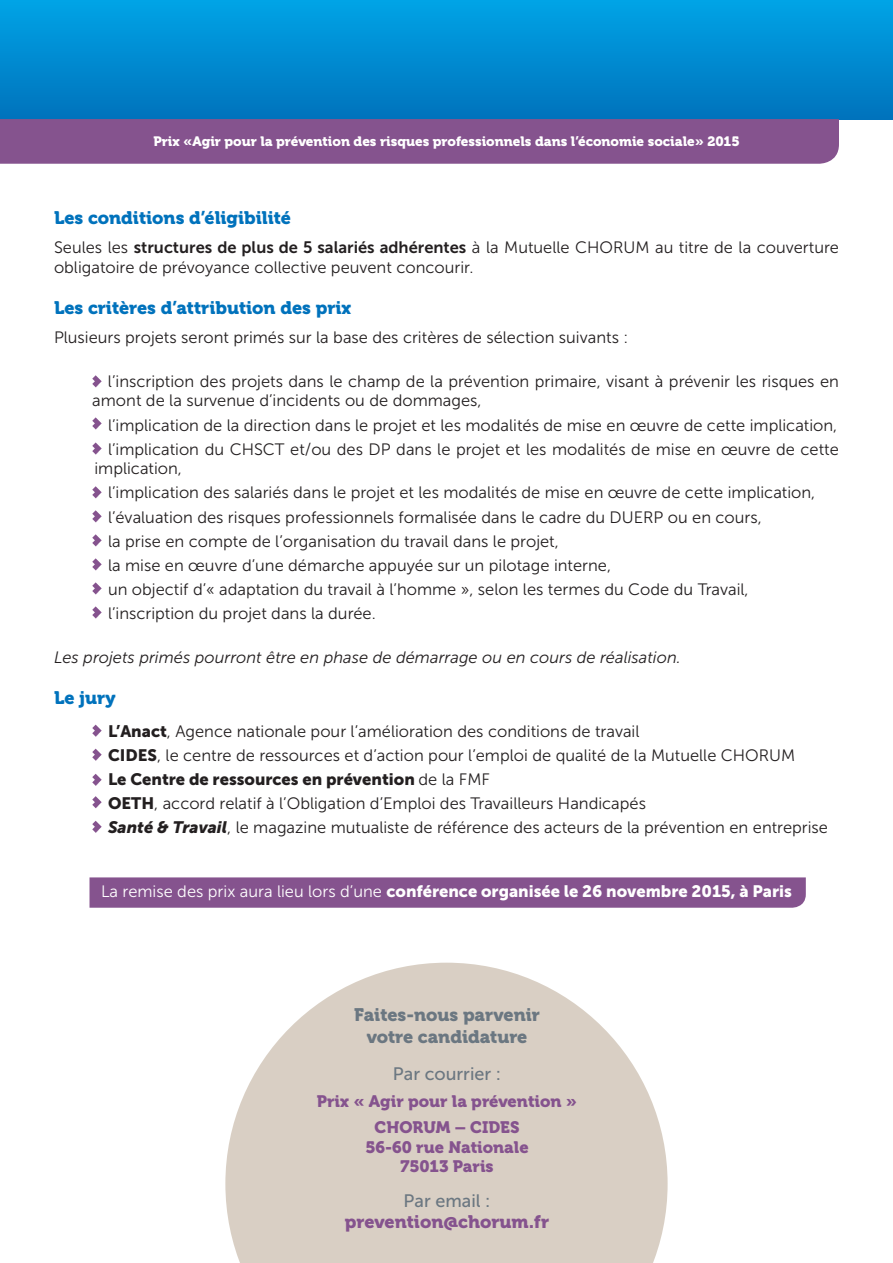
<style>
.page{position:relative;width:893px;height:1263px;background:#fff}
.page>*{position:absolute;margin:0;border:0;box-sizing:border-box;transform-origin:0 0}
.t1{font:18px "Museo 900";color:#0072bc}
.t2{font:18px/21.6px "Museo 900";color:#6b7781;text-align:center}
.t3{font:18px "Museo Sans 500";color:#6b7781}
.t4{font:18px "Museo 900";color:#85538e}
.t5{font:16.5px/24px "Museo Sans 300";color:#231f20}
.t6{font:16.5px "Museo Sans 900";color:#fff}
.t7{font:italic 16.5px "Museo Sans 300";color:#231f20}
.t8{font:16.5px/26.2px "Museo 900";color:#85538e;text-align:center}
.t9{font:16.5px "Museo Sans 900";color:#231f20}
.t10{font:13.5px "Museo 900";color:#fff}
.s1{font-family:"Museo Sans 700"}
.s2{font-family:"Museo Sans 900"}
.s3{font-family:"Museo Sans 300"}
.s4{font-family:"Museo Sans 900";font-style:italic}
</style>
<div class="page">
<svg style="left:92px;top:375px;width:10px;height:12px"></svg>
<svg style="left:92px;top:417px;width:10px;height:12px"></svg>
<svg style="left:92px;top:442px;width:10px;height:12px"></svg>
<div style="left:0;top:0;width:893px;height:119px;background:linear-gradient(to bottom,#00a4e6,#0073bc)"></div>
<svg style="left:225px;top:963px;width:443px;height:300px;fill:#d9cfc4"></svg>
<div style="left:0;top:119px;width:839px;height:45px;background:#85538e"></div>
<div style="left:90px;top:877px;width:716px;height:31px;background:#85538e"></div>
<svg style="left:92px;top:486px;width:10px;height:12px"></svg>
<svg style="left:92px;top:510px;width:10px;height:12px"></svg>
<svg style="left:92px;top:725px;width:10px;height:12px"></svg>
<svg style="left:92px;top:749px;width:10px;height:12px"></svg>
<svg style="left:92px;top:774px;width:10px;height:12px"></svg>
<svg style="left:92px;top:821px;width:10px;height:12px"></svg>
<svg style="left:92px;top:796px;width:10px;height:12px"></svg>
<svg style="left:92px;top:534px;width:10px;height:12px"></svg>
<svg style="left:92px;top:558px;width:10px;height:12px"></svg>
<svg style="left:92px;top:582px;width:10px;height:12px"></svg>
<svg style="left:92px;top:606px;width:10px;height:12px"></svg>
<p class="t10" style="left:153px;top:134px;width:588px">Prix «Agir pour la prévention des risques professionnels dans l’économie sociale» 2015</p>
<p class="t1" style="left:54px;top:207px;width:238px">Les conditions d’éligibilité</p>
<p class="t5" style="left:54px;top:237px;width:786px;line-height:19.8px">Seules les <span class="s1">structures de plus de 5 salariés adhérentes</span> à la Mutuelle CHORUM au titre de la couverture obligatoire de prévoyance collective peuvent concourir.</p>
<p class="t1" style="left:54px;top:297px;width:299px">Les critères d’attribution des prix</p>
<p class="t5" style="left:54px;top:325px;width:576px">Plusieurs projets seront primés sur la base des critères de sélection suivants :</p>
<p class="t5" style="left:92px;top:371px;width:748px;line-height:19.8px;text-indent:16px">l’inscription des projets dans le champ de la prévention primaire, visant à prévenir les risques en amont de la survenue d’incidents ou de dommages,</p>
<p class="t5" style="left:108px;top:413px;width:732px">l’implication de la direction dans le projet et les modalités de mise en œuvre de cette implication, l’implication du CHSCT et/ou des DP dans le projet et les modalités de mise en œuvre de cette</p>
<p class="t5" style="left:108px;top:457px;width:709px;text-indent:-14px">implication,<br>l’implication des salariés dans le projet et les modalités de mise en œuvre de cette implication, l’évaluation des risques professionnels formalisée dans le cadre du DUERP ou en cours,<br>la prise en compte de l’organisation du travail dans le projet,<br>la mise en œuvre d’une démarche appuyée sur un pilotage interne,<br>un objectif d’« adaptation du travail à l’homme », selon les termes du Code du Travail, l’inscription du projet dans la durée.</p>
<p class="t7" style="left:54px;top:648px;width:628px">Les projets primés pourront être en phase de démarrage ou en cours de réalisation.</p>
<p class="t1" style="left:54px;top:687px;width:63px">Le jury</p>
<p class="t5" style="left:108px;top:719px;width:689px"><span class="s2">L’Anact</span>, Agence nationale pour l’amélioration des conditions de travail<br><span class="s2">CIDES</span>, le centre de ressources et d’action pour l’emploi de qualité de la Mutuelle CHORUM</p>
<p class="t9" style="left:108px;top:770px;width:383px">Le Centre de ressources en prévention <span class="s3">de la FMF</span></p>
<p class="t5" style="left:108px;top:792px;width:721px"><span class="s2">OETH</span>, accord relatif à l’Obligation d’Emploi des Travailleurs Handicapés<br><span class="s4">Santé &amp; Travail</span>, le magazine mutualiste de référence des acteurs de la prévention en entreprise</p>
<p class="t6" style="left:101px;top:882px;width:692px"><span class="s3">La remise des prix aura lieu lors d’une</span> conférence organisée le 26 novembre 2015, à Paris</p>
<p class="t2" style="left:354px;top:1004px;width:187px">Faites-nous parvenir votre candidature</p>
<p class="t3" style="left:393px;top:1064px;width:110px">Par courrier :</p>
<p class="t8" style="left:317px;top:1088px;width:262px">Prix « Agir pour la prévention »<br>Chorum – CIDES</p>
<p class="t8" style="left:365px;top:1137px;width:165px;line-height:19.8px">56-60 rue Nationale<br>75013 Paris</p>
<p class="t3" style="left:404px;top:1191px;width:88px">Par email :</p>
<p class="t4" style="left:345px;top:1211px;width:206px">prevention@chorum.fr</p>
</div>
